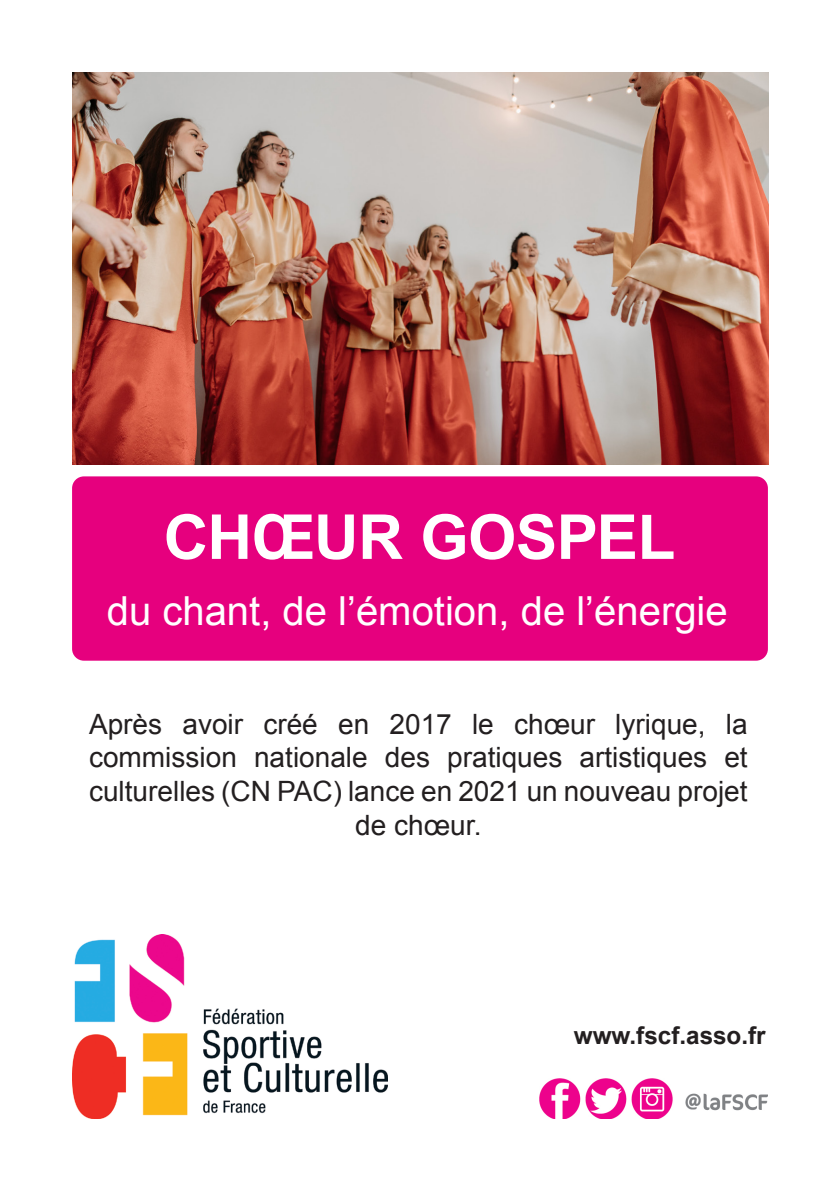
<style>
.page{position:relative;width:840px;height:1191px;background:#fff}
.page>*{position:absolute;margin:0;border:0;box-sizing:border-box;transform-origin:0 0}
.t1{font:700 62px "Arial";letter-spacing:-.01em;color:#fff}
.t2{font:40px "Arial";color:#fff}
.t3{font:28px/33.6px "Arial";color:#231f20;text-align:center}
.t4{font:700 24.2px "Arial";color:#231f20}
</style>
<div class="page">
<div style="left:72px;top:476px;width:695px;height:184px;background:#e6007e;border-radius:12px"></div>
<img style="left:72px;top:934px;width:315px;height:185px">
<img style="left:539px;top:1078px;width:228px;height:41px">
<img style="left:72px;top:72px;width:696px;height:392px">
<p class="t1" style="left:163px;top:496px;width:513px">CHŒUR GOSPEL</p>
<p class="t2" style="left:107px;top:584px;width:622px">du chant, de l’émotion, de l’énergie</p>
<p class="t3" style="left:89px;top:707px;width:659px">Après avoir créé en 2017 le chœur lyrique, la commission nationale des pratiques artistiques et culturelles (CN PAC) lance en 2021 un nouveau projet de chœur.</p>
<p class="t4" style="left:573px;top:1020px;width:193px">www.fscf.asso.fr</p>
</div>
